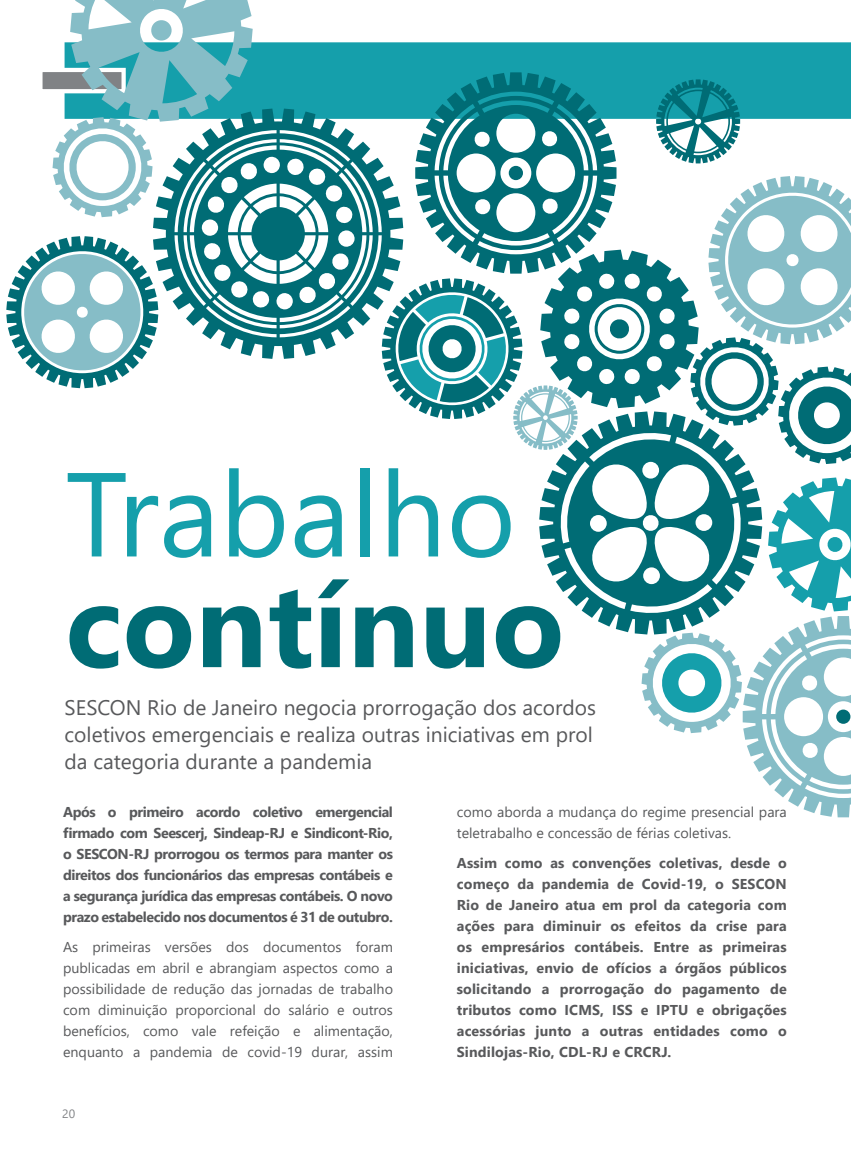
<style>
.page{position:relative;width:851px;height:1149px;background:#fff}
.page>*{position:absolute;margin:0;border:0;box-sizing:border-box;transform-origin:0 0}
.t1{font:119.1px "Segoe UI";color:#159fab}
.t2{font:700 119.1px "Segoe UI";color:#006c75}
.t3{font:21px/27px "Segoe UI";color:#58595b}
.t4{font:700 14.25px/21px "Segoe UI";letter-spacing:-.015em;color:#58595b;text-align:justify}
.t5{font:14.25px/21px "Segoe UI";color:#58595b;text-align:justify}
.t6{font:12px "Segoe UI";color:#808285}
</style>
<div class="page">
<div style="left:253px;top:42px;width:597px;height:77px;background:#159fab"></div>
<div style="left:38px;top:68px;width:88px;height:25px;background:#808285;border:4px solid #fff"></div>
<svg style="left:415px;top:72px;width:201px;height:104px"></svg>
<div style="left:508px;top:166px;width:15px;height:14px;background:#006c75;border-radius:50%"></div>
<svg style="left:539px;top:464px;width:213px;height:170px"></svg>
<svg style="left:656px;top:79px;width:84px;height:84px"></svg>
<svg style="left:383px;top:176px;width:467px;height:288px"></svg>
<svg style="left:153px;top:108px;width:250px;height:251px"></svg>
<svg style="left:641px;top:477px;width:209px;height:340px"></svg>
<svg style="left:6px;top:236px;width:152px;height:152px"></svg>
<svg style="left:53px;top:0;width:200px;height:217px"></svg>
<h1 class="t1" style="left:65px;top:401px;width:452px">Trabalho</h1>
<h1 class="t2" style="left:65px;top:512px;width:500px">contínuo</h1>
<h2 class="t3" style="left:65px;top:691px;width:533px">SESCON Rio de Janeiro negocia prorrogação dos acordos coletivos emergenciais e realiza outras iniciativas em prol da categoria durante a pandemia</h2>
<p class="t4" style="left:63px;top:800px;width:331px">Após o primeiro acordo coletivo emergencial firmado com Seescerj, Sindeap-RJ e Sindicont-Rio, o SESCON-RJ prorrogou os termos para manter os direitos dos funcionários das empresas contábeis e a segurança jurídica das empresas contábeis. O novo prazo estabelecido nos documentos é 31 de outubro.</p>
<p class="t5" style="left:63px;top:934px;width:331px">As primeiras versões dos documentos foram publicadas em abril e abrangiam aspectos como a possibilidade de redução das jornadas de trabalho com diminuição proporcional do salário e outros benefícios, como vale refeição e alimentação, enquanto a pandemia de covid-19 durar, assim</p>
<p class="t6" style="left:62px;top:1101px;width:14px">20</p>
<p class="t5" style="left:457px;top:799px;width:331px">como aborda a mudança do regime presencial para teletrabalho e concessão de férias coletivas.</p>
<p class="t4" style="left:457px;top:850px;width:331px">Assim como as convenções coletivas, desde o começo da pandemia de Covid-19, o SESCON Rio de Janeiro atua em prol da categoria com ações para diminuir os efeitos da crise para os empresários contábeis. Entre as primeiras iniciativas, envio de ofícios a órgãos públicos solicitando a prorrogação do pagamento de tributos como ICMS, ISS e IPTU e obrigações acessórias junto a outras entidades como o Sindilojas-Rio, CDL-RJ e CRCRJ.</p>
</div>
